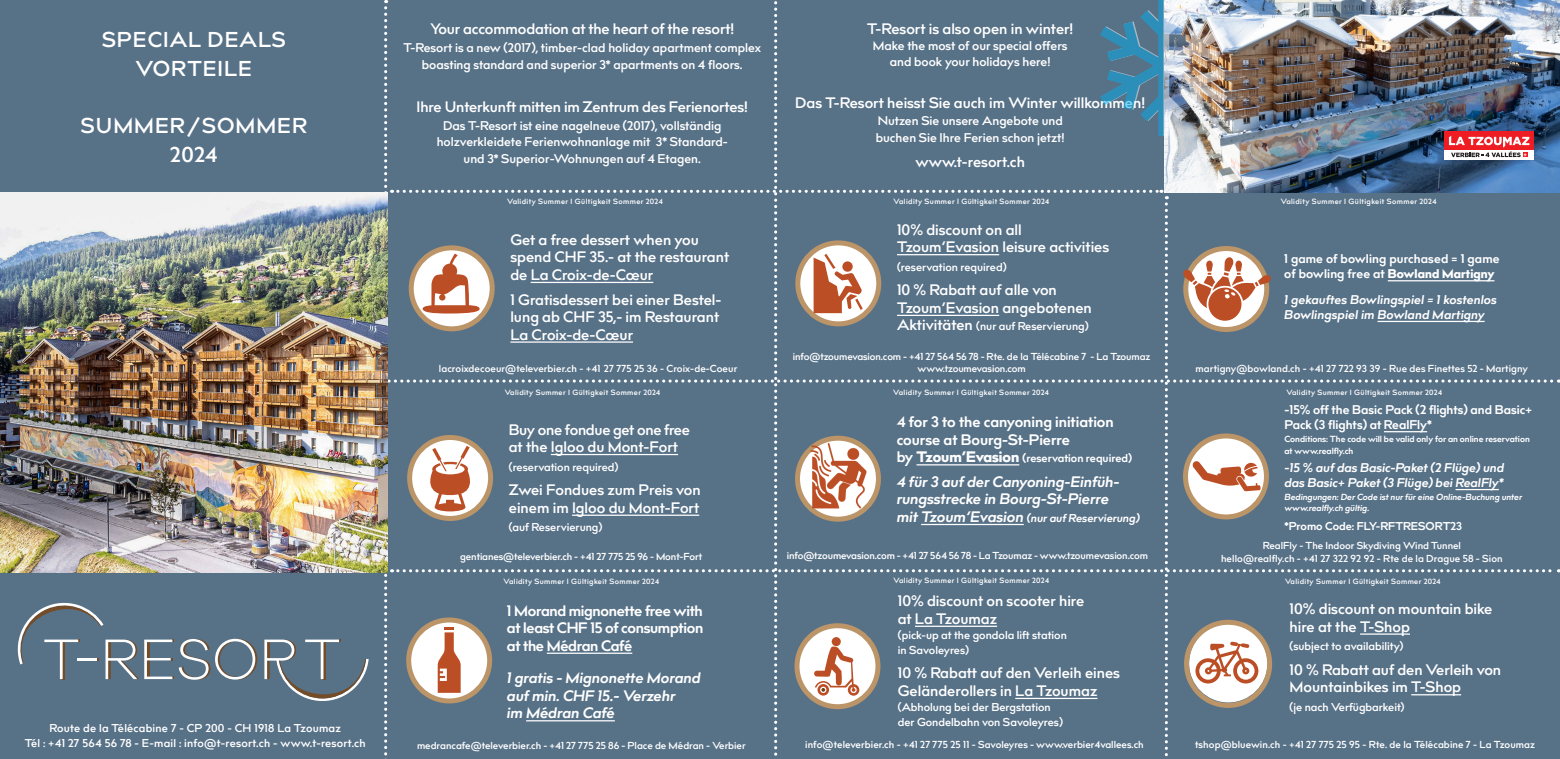
<style>
.page{position:relative;width:1560px;height:759px;background:#fff}
.page>*{position:absolute;margin:0;border:0;box-sizing:border-box;transform-origin:0 0}
.t1{font:600 21.25px "billcorpm 3";letter-spacing:.05em;color:#fff}
.t2{font:600 15px/17.5px "billcorpm 3";color:#fff}
.t3{font:italic 700 15px/17.5px "billcorpm 3";color:#fff}
.t4{font:700 15px/17.5px "billcorpm 3";letter-spacing:-.02em;color:#fff}
.t5{font:700 15px/17.5px "billcorpm 3";color:#fff}
.t6{font:600 15px/17.5px "billcorpm 3";letter-spacing:-.02em;color:#fff}
.t7{font:600 12.5px/17.5px "billcorpm 3";color:#fff;text-align:center}
.t8{font:italic 700 12.5px/15px "billcorpm 3";letter-spacing:.005em;color:#fff}
.t9{font:700 12.5px/15px "billcorpm 3";color:#fff}
.t10{font:600 11.25px/15px "billcorpm 3";color:#fff}
.t11{font:600 11.25px "billcorpm 3";letter-spacing:.02em;color:#fff}
.t12{font:700 11.25px "billcorpm 3";color:#fff}
.t13{font:italic 700 11.25px "billcorpm 3";color:#fff}
.t14{font:600 10px "billcorpm 3";color:#fff}
.t15{font:italic 700 8.75px/11.2px "billcorpm 3";color:#fff}
.t16{font:700 8.75px "billcorpm 3";color:#fff}
.t17{font:600 7.5px "billcorpm 3";letter-spacing:.05em;color:#fff}
.s1{font-size:15px}
.s2{font-family:"billcorpm 3 super";font-weight:400;font-size:15px}
.s3{font-family:"billcorpm 3 super";font-weight:400}
</style>
<div class="page">
<img style="left:0;top:0;width:1558px;height:759px">
<p class="t1" style="left:102px;top:25px;width:185px">SPECIAL DEALS</p>
<p class="t1" style="left:136px;top:53px;width:117px">VORTEILE</p>
<p class="t1" style="left:81px;top:110px;width:227px">SUMMER/SOMMER</p>
<p class="t1" style="left:170px;top:139px;width:49px">2024</p>
<p class="t11" style="left:50px;top:719px;width:293px">Route de la Télécabine 7 - CP 200 - CH 1918 La Tzoumaz</p>
<p class="t11" style="left:25px;top:734px;width:342px">Tél : +41 27 564 56 78 - E-mail : info@t-resort.ch - www.t-resort.ch</p>
<p class="t2" style="left:430px;top:20px;width:305px">Your accommodation at the heart of the resort!</p>
<p class="t7" style="left:403px;top:39px;width:359px">T-Resort is a new (2017), timber-clad holiday apartment complex boasting standard and superior 3* apartments on 4 floors.</p>
<p class="t2" style="left:416px;top:98px;width:333px">Ihre Unterkunft mitten im Zentrum des Ferienortes!</p>
<p class="t7" style="left:436px;top:117px;width:292px;line-height:16.2px">Das T-Resort ist eine nagelneue (2017), vollständig holzverkleidete Ferienwohnanlage mit 3* Standard-</p>
<p class="t7" style="left:463px;top:151px;width:239px">und 3* Superior-Wohnungen auf 4 Etagen.</p>
<p class="t17" style="left:507px;top:196px;width:157px">Validity Summer I Gültigkeit Sommer 2024</p>
<p class="t2" style="left:510px;top:231px;width:220px">Get a free dessert when you spend CHF 35.- at the restaurant de La Croix-de-Cœur</p>
<p class="t2" style="left:510px;top:291px;width:212px">1 Gratisdessert bei einer Bestel&shy;lung ab CHF 35,- im Restaurant<br>La Croix-de-Cœur</p>
<p class="t14" style="left:439px;top:361px;width:300px">lacroixdecoeur@televerbier.ch - +41 27 775 25 36 - Croix-de-Coeur</p>
<p class="t17" style="left:504px;top:387px;width:157px">Validity Summer I Gültigkeit Sommer 2024</p>
<p class="t6" style="left:509px;top:421px;width:183px">Buy one fondue get one free at the Igloo du Mont-Fort</p>
<p class="t10" style="left:509px;top:459px;width:111px">(reservation required)</p>
<p class="t2" style="left:509px;top:481px;width:193px">Zwei Fondues zum Preis von einem im Igloo du Mont-Fort</p>
<p class="t10" style="left:509px;top:520px;width:95px">(auf Reservierung)</p>
<p class="t14" style="left:460px;top:549px;width:243px">gentianes@televerbier.ch - +41 27 775 25 96 - Mont-Fort</p>
<p class="t17" style="left:503px;top:575px;width:157px">Validity Summer I Gültigkeit Sommer 2024</p>
<p class="t4" style="left:507px;top:602px;width:198px">1 Morand mignonette free with at least CHF 15 of consumption</p>
<p class="t4" style="left:507px;top:637px;width:127px">at the Médran Café</p>
<p class="t3" style="left:507px;top:669px;width:195px">1 gratis - Mignonette Morand</p>
<p class="t3" style="left:507px;top:687px;width:170px">auf min. CHF 15.- Verzehr</p>
<p class="t3" style="left:507px;top:704px;width:109px">im Médran Café</p>
<p class="t14" style="left:417px;top:738px;width:330px">medrancafe@televerbier.ch - +41 27 775 25 86 - Place de Médran - Verbier</p>
<p class="t2" style="left:867px;top:20px;width:208px">T-Resort is also open in winter!</p>
<p class="t7" style="left:872px;top:37px;width:196px">Make the most of our special offers</p>
<p class="t7" style="left:889px;top:54px;width:162px">and book your holidays here!</p>
<p class="t2" style="left:795px;top:95px;width:351px">Das T-Resort heisst Sie auch im Winter willkommen!</p>
<p class="t7" style="left:877px;top:112px;width:186px">Nutzen Sie unsere Angebote und</p>
<p class="t7" style="left:875px;top:129px;width:190px">buchen Sie Ihre Ferien schon jetzt!</p>
<p class="t2" style="left:915px;top:153px;width:111px">www.t-resort.ch</p>
<p class="t17" style="left:893px;top:196px;width:157px">Validity Summer I Gültigkeit Sommer 2024</p>
<p class="t2" style="left:896px;top:221px;width:214px">10% discount on all<br>Tzoum’Evasion leisure activities</p>
<p class="t10" style="left:896px;top:259px;width:111px">(reservation required)</p>
<p class="t2" style="left:896px;top:282px;width:196px">10 % Rabatt auf alle von<br>Tzoum’Evasion angebotenen</p>
<p class="t10" style="left:896px;top:319px;width:193px"><span class="s1">Aktivitäten</span> (nur auf Reservierung)</p>
<p class="t14" style="left:792px;top:349px;width:359px">info@tzoumevasion.com - +41 27 564 56 78 - Rte. de la Télécabine 7 - La Tzoumaz</p>
<p class="t14" style="left:917px;top:361px;width:110px">www.tzoumevasion.com</p>
<p class="t17" style="left:893px;top:387px;width:157px">Validity Summer I Gültigkeit Sommer 2024</p>
<p class="t5" style="left:896px;top:413px;width:218px">4 for 3 to the canyoning initiation course at Bourg-St-Pierre</p>
<p class="t12" style="left:896px;top:450px;width:237px"><span class="s1">by</span> <span class="s2">Tzoum’Evasion</span> (reservation required)</p>
<p class="t3" style="left:896px;top:473px;width:224px">4 für 3 auf der Canyoning-Einfüh&shy;rungsstrecke in Bourg-St-Pierre</p>
<p class="t13" style="left:896px;top:510px;width:244px"><span class="s1">mit Tzoum’Evasion</span> (nur auf Reservierung)</p>
<p class="t14" style="left:786px;top:548px;width:363px">info@tzoumevasion.com - +41 27 564 56 78 - La Tzoumaz - www.tzoumevasion.com</p>
<p class="t17" style="left:893px;top:575px;width:157px">Validity Summer I Gültigkeit Sommer 2024</p>
<p class="t2" style="left:897px;top:592px;width:188px">10% discount on scooter hire at La Tzoumaz</p>
<p class="t10" style="left:897px;top:627px;width:170px">(pick-up at the gondola lift station in Savoleyres)</p>
<p class="t2" style="left:897px;top:664px;width:224px">10 % Rabatt auf den Verleih eines<br>Geländerollers in La Tzoumaz</p>
<p class="t10" style="left:897px;top:699px;width:167px">(Abholung bei der Bergstation der Gondelbahn von Savoleyres)</p>
<p class="t14" style="left:805px;top:737px;width:340px">info@televerbier.ch - +41 27 775 25 11 - Savoleyres - www.verbier4vallees.ch</p>
<p class="t17" style="left:1280px;top:196px;width:157px">Validity Summer I Gültigkeit Sommer 2024</p>
<p class="t9" style="left:1283px;top:252px;width:217px">1 game of bowling purchased = 1 game</p>
<p class="t9" style="left:1283px;top:267px;width:212px">of bowling free at <span class="s3">Bowland Martigny</span></p>
<p class="t8" style="left:1283px;top:292px;width:214px">1 gekauftes Bowlingspiel = 1 kostenlos<br>Bowlingspiel im Bowland Martigny</p>
<p class="t14" style="left:1195px;top:361px;width:334px">martigny@bowland.ch - +41 27 722 93 39 - Rue des Finettes 52 - Martigny</p>
<p class="t17" style="left:1286px;top:387px;width:157px">Validity Summer I Gültigkeit Sommer 2024</p>
<p class="t9" style="left:1284px;top:402px;width:249px">-15% off the Basic Pack (2 flights) and Basic+<br>Pack (3 flights) at RealFly*</p>
<p class="t16" style="left:1284px;top:433px;width:247px">Conditions: The code will be valid only for an online reservation</p>
<p class="t16" style="left:1284px;top:444px;width:70px">at www.realfly.ch</p>
<p class="t8" style="left:1284px;top:460px;width:221px">-15 % auf das Basic-Paket (2 Flüge) und das Basic+ Paket (3 Flüge) bei RealFly*</p>
<p class="t15" style="left:1284px;top:491px;width:239px">Bedingungen: Der Code ist nur für eine Online-Buchung unter www.realfly.ch gültig.</p>
<p class="t12" style="left:1284px;top:517px;width:179px">*Promo Code: FLY-RFTRESORT23</p>
<p class="t14" style="left:1262px;top:538px;width:200px">RealFly - The Indoor Skydiving Wind Tunnel</p>
<p class="t14" style="left:1220px;top:551px;width:283px">hello@realfly.ch - +41 27 322 92 92 - Rte de la Drague 58 - Sion</p>
<p class="t17" style="left:1284px;top:575px;width:157px">Validity Summer I Gültigkeit Sommer 2024</p>
<p class="t2" style="left:1289px;top:600px;width:204px">10% discount on mountain bike hire at the T-Shop</p>
<p class="t10" style="left:1289px;top:639px;width:115px">(subject to availability)</p>
<p class="t2" style="left:1289px;top:661px;width:213px">10 % Rabatt auf den Verleih von<br>Mountainbikes im T-Shop</p>
<p class="t10" style="left:1289px;top:699px;width:116px">(je nach Verfügbarkeit)</p>
<p class="t14" style="left:1194px;top:737px;width:341px">tshop@bluewin.ch - +41 27 775 25 95 - Rte. de la Télécabine 7 - La Tzoumaz</p>
</div>
